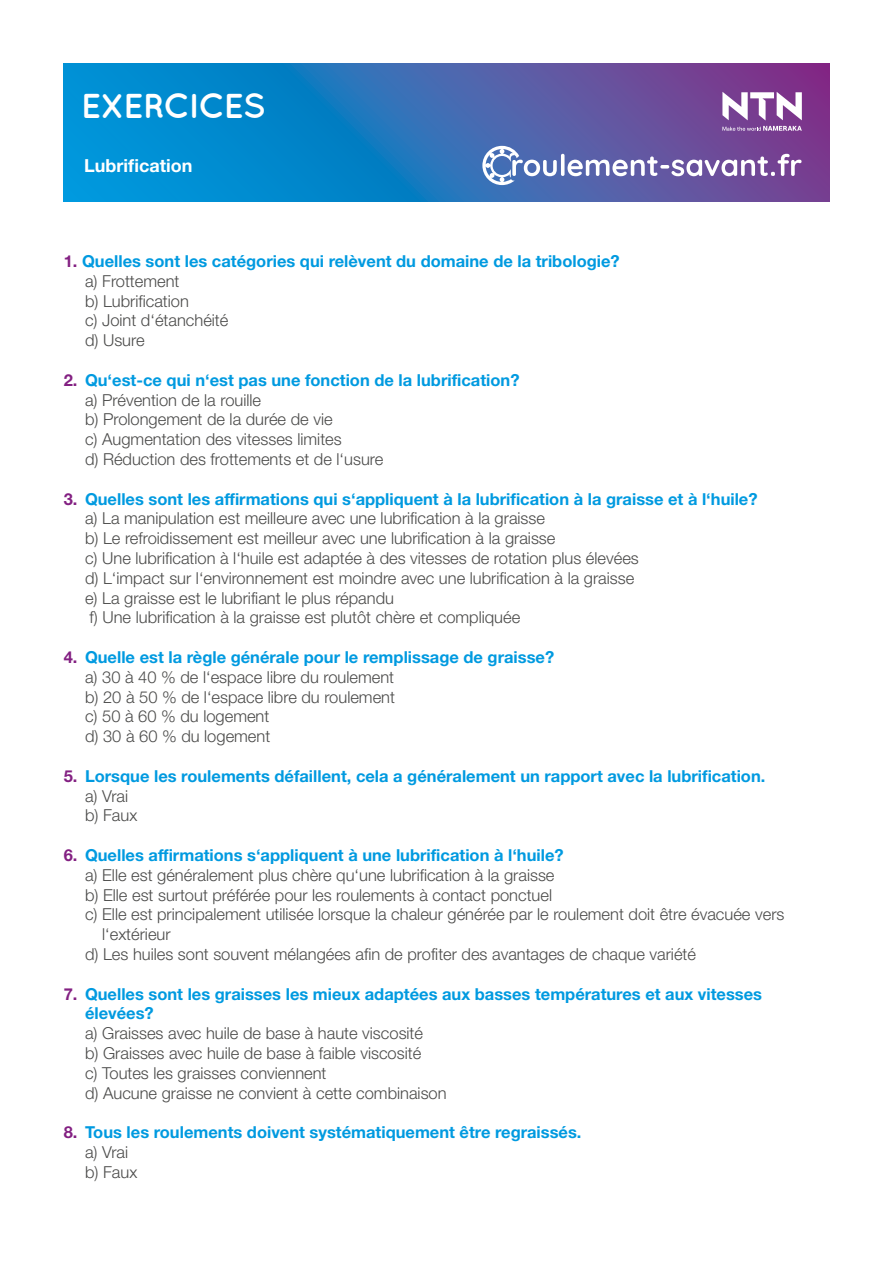
<style>
.page{position:relative;width:893px;height:1263px;background:#fff}
.page>*{position:absolute;margin:0;border:0;box-sizing:border-box;transform-origin:0 0}
.t1{font:700 34.5px "Quicksand";letter-spacing:-.035em;color:#fff}
.t2{font:700 18px "Helvetica Neue LT Std";color:#fff}
.t3{font:300 16.5px/19.8px "Helvetica Neue LT Std";color:#4b4b4a}
.t4{font:700 16.5px/19.8px "Helvetica Neue LT Std";color:#009ae0}
.s1{color:#832082}
.s2{font-weight:300;color:#4b4b4a}
.s3{font-weight:700;color:#832082}
.s4{font-weight:700;color:#009ae0}
</style>
<div class="page">
<svg style="left:64px;top:64px;width:765px;height:138px;background:#2e70b8"></svg>
<svg style="left:722px;top:92px;width:80px;height:39px"></svg>
<svg style="left:482px;top:146px;width:319px;height:39px"></svg>
<h1 class="t1" style="left:81px;top:85px;width:186px">EXERCICES</h1>
<p class="t2" style="left:84px;top:155px;width:110px">Lubrification</p>
<p class="t4" style="left:85px;top:251px;width:536px;text-indent:-21px"><span class="s1">1.</span> Quelles sont les catégories qui relèvent du domaine de la tribologie? <span class="s2">a) Frottement<br>b) Lubrification<br>c) Joint d‘étanchéité<br>d) Usure</span></p>
<p class="t3" style="left:85px;top:370px;width:436px;text-indent:-21px"><span class="s3">2.</span> <span class="s4">Qu‘est-ce qui n‘est pas une fonction de la lubrification? </span>a) Prévention de la rouille<br>b) Prolongement de la durée de vie<br>c) Augmentation des vitesses limites<br>d) Réduction des frottements et de l‘usure</p>
<p class="t3" style="left:85px;top:488px;width:674px;text-indent:-21px"><span class="s3">3.</span> <span class="s4">Quelles sont les affirmations qui s‘appliquent à la lubrification à la graisse et à l‘huile? </span>a) La manipulation est meilleure avec une lubrification à la graisse<br>b) Le refroidissement est meilleur avec une lubrification à la graisse<br>c) Une lubrification à l‘huile est adaptée à des vitesses de rotation plus élevées<br>d) L‘impact sur l‘environnement est moindre avec une lubrification à la graisse<br>e) La graisse est le lubrifiant le plus répandu<br>f) Une lubrification à la graisse est plutôt chère et compliquée</p>
<p class="t3" style="left:85px;top:647px;width:471px;text-indent:-21px"><span class="s3">4.</span> <span class="s4">Quelle est la règle générale pour le remplissage de graisse? </span>a) 30 à 40 % de l‘espace libre du roulement<br>b) 20 à 50 % de l‘espace libre du roulement<br>c) 50 à 60 % du logement<br>d) 30 à 60 % du logement</p>
<p class="t4" style="left:85px;top:766px;width:682px;text-indent:-21px"><span class="s1">5.</span> Lorsque les roulements défaillent, cela a généralement un rapport avec la lubrification. <span class="s2">a) Vrai<br>b) Faux</span></p>
<p class="t4" style="left:64px;top:845px;width:501px"><span class="s1">6.</span> Quelles affirmations s‘appliquent à une lubrification à l‘huile?</p>
<p class="t3" style="left:85px;top:865px;width:471px">a) Elle est généralement plus chère qu‘une lubrification à la graisse</p>
<p class="t3" style="left:85px;top:884px;width:469px">b) Elle est surtout préférée pour les roulements à contact ponctuel</p>
<p class="t3" style="left:85px;top:904px;width:701px">c) Elle est principalement utilisée lorsque la chaleur générée par le roulement doit être évacuée vers</p>
<p class="t3" style="left:102px;top:924px;width:70px">l‘extérieur</p>
<p class="t3" style="left:85px;top:944px;width:612px">d) Les huiles sont souvent mélangées afin de profiter des avantages de chaque variété</p>
<p class="t4" style="left:85px;top:983px;width:679px;text-indent:-21px"><span class="s1">7.</span> Quelles sont les graisses les mieux adaptées aux basses températures et aux vitesses élevées?</p>
<p class="t3" style="left:85px;top:1023px;width:363px">a) Graisses avec huile de base à haute viscosité<br>b) Graisses avec huile de base à faible viscosité<br>c) Toutes les graisses conviennent<br>d) Aucune graisse ne convient à cette combinaison</p>
<p class="t4" style="left:85px;top:1122px;width:498px;text-indent:-21px"><span class="s1">8.</span> Tous les roulements doivent systématiquement être regraissés. <span class="s2">a) Vrai<br>b) Faux</span></p>
</div>
